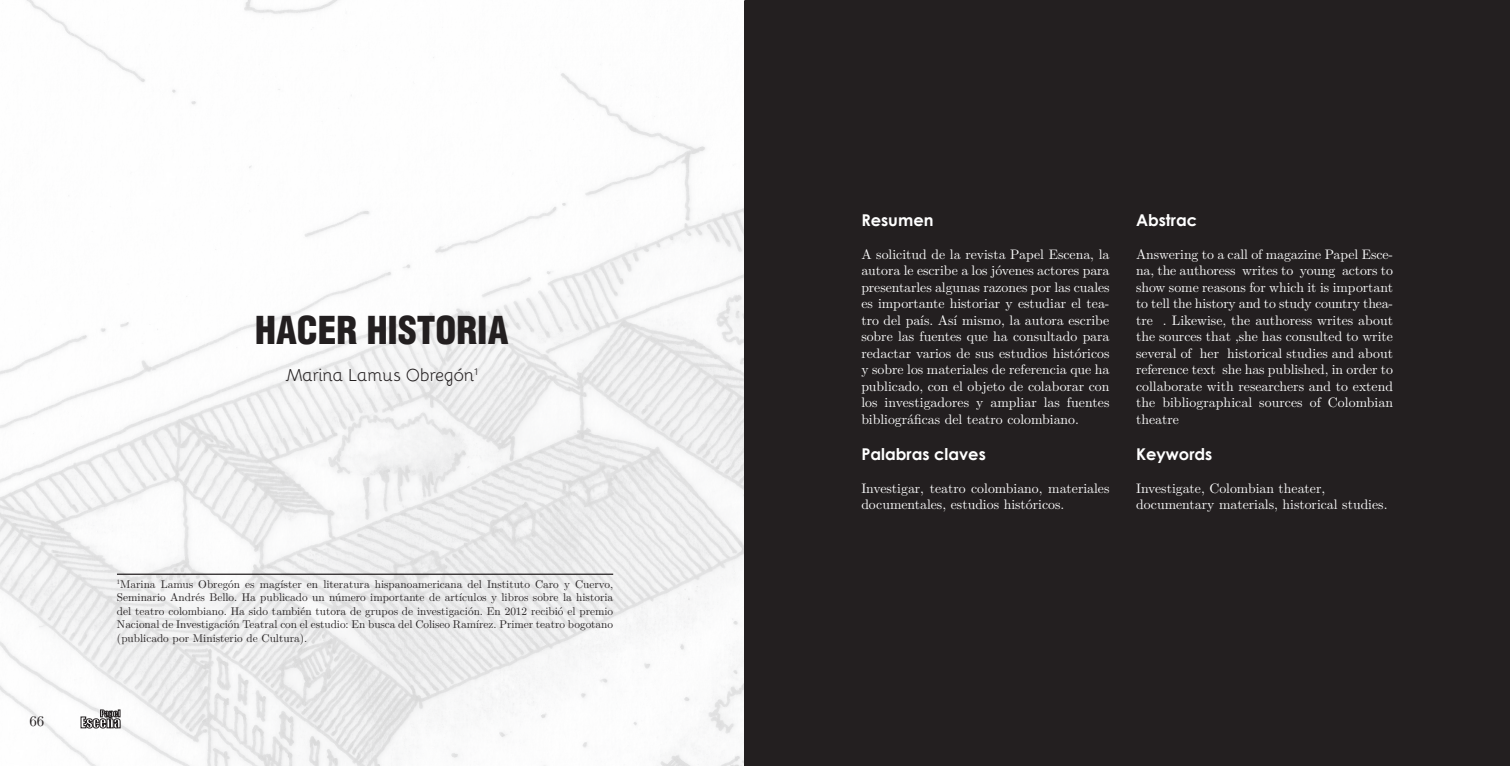
<style>
.page{position:relative;width:1510px;height:766px;background:#fff}
.page>*{position:absolute;margin:0;border:0;box-sizing:border-box;transform-origin:0 0}
.t1{font:900 condensed 37.5px "Helvetica LT";color:#231f20}
.t2{font:17.5px "Bellota";letter-spacing:-.025em;color:#231f20}
.t3{font:700 16.25px "Century Gothic";color:#fff}
.t4{font:15px "LM Roman 10";color:#231f20}
.t5{font:13.75px/16.5px "LM Roman 10";color:#fff;text-align:justify}
.t6{font:11.25px/13.5px "LM Roman 10";color:#231f20;text-align:justify}
</style>
<div class="page">
<img style="left:0;top:0;width:744px;height:765px">
<div style="left:744px;top:0;width:765px;height:765px;background:#231f20"></div>
<svg style="left:81px;top:709px;width:39px;height:19px"></svg>
<svg style="left:1385px;top:709px;width:40px;height:18px"></svg>
<hr style="left:117px;top:573px;width:496px;height:1px;background:#231f20">
<h1 class="t1" style="left:255px;top:306px;width:255px">HACER HISTORIA</h1>
<p class="t2" style="left:285px;top:361px;width:194px">Marina Lamus Obregón<sup>1</sup></p>
<p class="t4" style="left:29px;top:708px;width:17px">66</p>
<p class="t6" style="left:117px;top:576px;width:498px"><sup>1</sup>Marina Lamus Obregón es magíster en literatura hispanoamericana del Instituto Caro y Cuervo, Seminario Andrés Bello. Ha publicado un número importante de artículos y libros sobre la historia del teatro colombiano. Ha sido también tutora de grupos de investigación. En 2012 recibió el premio Nacional de Investigación Teatral con el estudio: En busca del Coliseo Ramírez. Primer teatro bogotano (publicado por Ministerio de Cultura).</p>
<p class="t3" style="left:861px;top:207px;width:74px">Resumen</p>
<p class="t5" style="left:861px;top:244px;width:250px">A solicitud de la revista Papel Escena, la autora le escribe a los jóvenes actores para presentarles algunas razones por las cuales es importante historiar y estudiar el tea&shy;tro del país. Así mismo, la autora escribe sobre las fuentes que ha consultado para redactar varios de sus estudios históricos y sobre los materiales de referencia que ha publicado, con el objeto de colaborar con los investigadores y ampliar las fuentes bibliográficas del teatro colombiano.</p>
<p class="t3" style="left:861px;top:441px;width:126px">Palabras claves</p>
<p class="t5" style="left:861px;top:478px;width:250px">Investigar, teatro colombiano, materiales documentales, estudios históricos.</p>
<p class="t3" style="left:1136px;top:207px;width:63px">Abstrac</p>
<p class="t5" style="left:1136px;top:244px;width:259px">Answering to a call of magazine Papel Esce&shy;na, the authoress writes to young actors to show some reasons for which it is important to tell the history and to study country thea&shy;tre . Likewise, the authoress writes about the sources that ,she has consulted to write several of her historical studies and about reference text she has published, in order to collaborate with researchers and to extend the bibliographical sources of Colombian theatre</p>
<p class="t3" style="left:1136px;top:441px;width:78px">Keywords</p>
<p class="t5" style="left:1136px;top:478px;width:253px">Investigate, Colombian theater, documentary materials, historical studies.</p>
</div>
